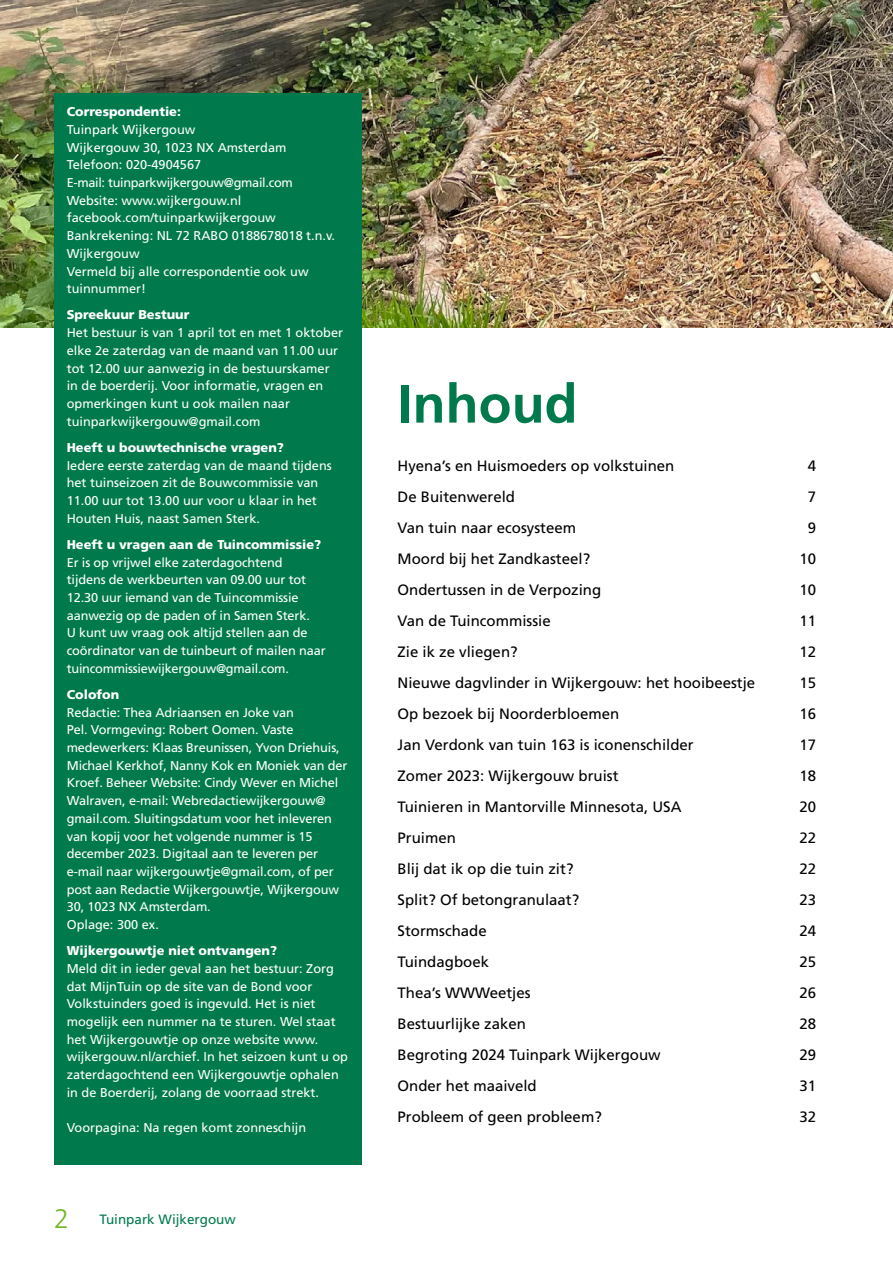
<style>
.page{position:relative;width:893px;height:1263px;background:#fff}
.page>*{position:absolute;margin:0;border:0;box-sizing:border-box;transform-origin:0 0}
.t1{font:700 54px "Frutiger";color:#007a4d}
.t2{font:15px "Frutiger";color:#000}
.t3{font:13.5px "Frutiger";color:#007a4d}
.t4{font:12.75px/17.7px "Frutiger";color:#fff}
.t5{font:900 12.75px "Frutiger";color:#fff}
.s1{font-weight:300;font-size:27px;color:#75b726}
</style>
<div class="page">
<img style="left:0;top:0;width:893px;height:327px">
<div style="left:54px;top:94px;width:307px;height:1071px;background:#007a4d"></div>
<p class="t5" style="left:67px;top:104px;width:116px">Correspondentie:</p>
<p class="t4" style="left:67px;top:121px;width:270px">Tuinpark Wijkergouw<br>Wijkergouw 30, 1023 NX Amsterdam<br>Telefoon: 020-4904567<br>E-mail: tuinparkwijkergouw@gmail.com<br>Website: www.wijkergouw.nl facebook.com/tuinparkwijkergouw<br>Bankrekening: NL 72 RABO 0188678018 t.n.v.<br>Wijkergouw<br>Vermeld bij alle correspondentie ook uw tuinnummer!</p>
<p class="t5" style="left:67px;top:307px;width:124px">Spreekuur Bestuur</p>
<p class="t4" style="left:67px;top:324px;width:278px">Het bestuur is van 1 april tot en met 1 oktober elke 2e zaterdag van de maand van 11.00 uur tot 12.00 uur aanwezig in de bestuurskamer in de boerderij. Voor informatie, vragen en opmerkingen kunt u ook mailen naar tuinparkwijkergouw@gmail.com</p>
<p class="t5" style="left:67px;top:440px;width:219px">Heeft u bouwtechnische vragen?</p>
<p class="t4" style="left:67px;top:456px;width:267px">Iedere eerste zaterdag van de maand tijdens het tuinseizoen zit de Bouwcommissie van 11.00 uur tot 13.00 uur voor u klaar in het Houten Huis, naast Samen Sterk.</p>
<p class="t5" style="left:67px;top:537px;width:256px">Heeft u vragen aan de Tuincommissie?</p>
<p class="t4" style="left:67px;top:553px;width:260px">Er is op vrijwel elke zaterdagochtend<br>tijdens de werkbeurten van 09.00 uur tot 12.30 uur iemand van de Tuincommissie aanwezig op de paden of in Samen Sterk.<br>U kunt uw vraag ook altijd stellen aan de coördinator van de tuinbeurt of mailen naar tuincommissiewijkergouw@gmail.com.</p>
<p class="t5" style="left:67px;top:687px;width:54px">Colofon</p>
<p class="t4" style="left:67px;top:703px;width:282px">Redactie: Thea Adriaansen en Joke van<br>Pel. Vormgeving: Robert Oomen. Vaste medewerkers: Klaas Breunissen, Yvon Driehuis, Michael Kerkhof, Nanny Kok en Moniek van der Kroef. Beheer Website: Cindy Wever en Michel Walraven, e-mail: Webredactiewijkergouw@ gmail.com. Sluitingsdatum voor het inleveren van kopij voor het volgende nummer is 15 december 2023. Digitaal aan te leveren per e-mail naar wijkergouwtje@gmail.com, of per post aan Redactie Wijkergouwtje, Wijkergouw 30, 1023 NX Amsterdam.<br>Oplage: 300 ex.</p>
<p class="t5" style="left:67px;top:943px;width:212px">Wijkergouwtje niet ontvangen?</p>
<p class="t4" style="left:67px;top:959px;width:283px">Meld dit in ieder geval aan het bestuur: Zorg dat MijnTuin op de site van de Bond voor Volkstuinders goed is ingevuld. Het is niet mogelijk een nummer na te sturen. Wel staat het Wijkergouwtje op onze website www. wijkergouw.nl/archief. In het seizoen kunt u op zaterdagochtend een Wijkergouwtje ophalen in de Boerderij, zolang de voorraad strekt.</p>
<p class="t4" style="left:67px;top:1119px;width:241px">Voorpagina: Na regen komt zonneschijn</p>
<p class="t3" style="left:54px;top:1211px;width:183px"><span class="s1">2</span> Tuinpark Wijkergouw</p>
<h1 class="t1" style="left:398px;top:372px;width:181px">Inhoud</h1>
<p class="t2" style="left:398px;top:457px;width:278px">Hyena’s en Huismoeders op volkstuinen</p>
<p class="t2" style="left:808px;top:457px;width:10px">4</p>
<p class="t2" style="left:398px;top:488px;width:119px">De Buitenwereld</p>
<p class="t2" style="left:808px;top:488px;width:10px">7</p>
<p class="t2" style="left:398px;top:519px;width:180px">Van tuin naar ecosysteem</p>
<p class="t2" style="left:808px;top:519px;width:10px">9</p>
<p class="t2" style="left:398px;top:550px;width:194px">Moord bij het Zandkasteel?</p>
<p class="t2" style="left:799px;top:550px;width:18px">10</p>
<p class="t2" style="left:398px;top:581px;width:205px">Ondertussen in de Verpozing</p>
<p class="t2" style="left:799px;top:581px;width:18px">10</p>
<p class="t2" style="left:398px;top:612px;width:155px">Van de Tuincommissie</p>
<p class="t2" style="left:799px;top:612px;width:18px">11</p>
<p class="t2" style="left:398px;top:643px;width:122px">Zie ik ze vliegen?</p>
<p class="t2" style="left:799px;top:643px;width:18px">12</p>
<p class="t2" style="left:398px;top:674px;width:359px">Nieuwe dagvlinder in Wijkergouw: het hooibeestje</p>
<p class="t2" style="left:799px;top:674px;width:18px">15</p>
<p class="t2" style="left:398px;top:705px;width:223px">Op bezoek bij Noorderbloemen</p>
<p class="t2" style="left:799px;top:705px;width:18px">16</p>
<p class="t2" style="left:398px;top:736px;width:298px">Jan Verdonk van tuin 163 is iconenschilder</p>
<p class="t2" style="left:799px;top:736px;width:18px">17</p>
<p class="t2" style="left:398px;top:767px;width:222px">Zomer 2023: Wijkergouw bruist</p>
<p class="t2" style="left:799px;top:767px;width:18px">18</p>
<p class="t2" style="left:398px;top:798px;width:285px">Tuinieren in Mantorville Minnesota, USA</p>
<p class="t2" style="left:799px;top:798px;width:18px">20</p>
<p class="t2" style="left:398px;top:829px;width:60px">Pruimen</p>
<p class="t2" style="left:799px;top:829px;width:18px">22</p>
<p class="t2" style="left:398px;top:860px;width:177px">Blij dat ik op die tuin zit?</p>
<p class="t2" style="left:799px;top:860px;width:18px">22</p>
<p class="t2" style="left:398px;top:891px;width:183px">Split? Of betongranulaat?</p>
<p class="t2" style="left:799px;top:891px;width:18px">23</p>
<p class="t2" style="left:398px;top:922px;width:91px">Stormschade</p>
<p class="t2" style="left:799px;top:922px;width:18px">24</p>
<p class="t2" style="left:398px;top:953px;width:93px">Tuindagboek</p>
<p class="t2" style="left:799px;top:953px;width:18px">25</p>
<p class="t2" style="left:398px;top:984px;width:134px">Thea’s WWWeetjes</p>
<p class="t2" style="left:799px;top:984px;width:18px">26</p>
<p class="t2" style="left:398px;top:1015px;width:130px">Bestuurlijke zaken</p>
<p class="t2" style="left:799px;top:1015px;width:18px">28</p>
<p class="t2" style="left:398px;top:1046px;width:265px">Begroting 2024 Tuinpark Wijkergouw</p>
<p class="t2" style="left:799px;top:1046px;width:18px">29</p>
<p class="t2" style="left:398px;top:1077px;width:141px">Onder het maaiveld</p>
<p class="t2" style="left:799px;top:1077px;width:18px">31</p>
<p class="t2" style="left:398px;top:1108px;width:206px">Probleem of geen probleem?</p>
<p class="t2" style="left:799px;top:1108px;width:18px">32</p>
</div>
